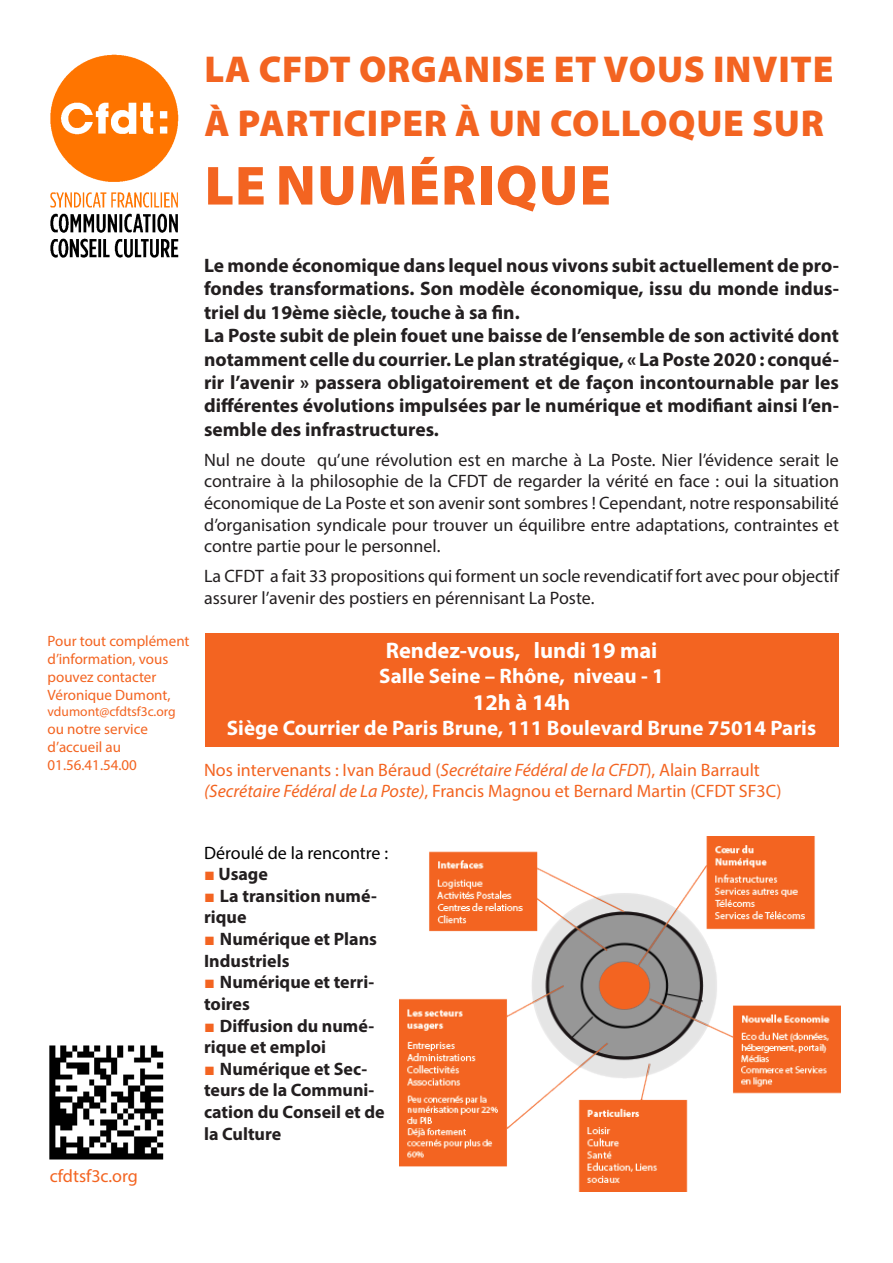
<style>
.page{position:relative;width:893px;height:1263px;background:#fff}
.page>*{position:absolute;margin:0;border:0;box-sizing:border-box;transform-origin:0 0}
.t1{font:900 57px "Myriad Pro";letter-spacing:.02em;color:#f36421}
.t2{font:900 37.5px/54px "Myriad Pro";letter-spacing:.02em;color:#f36421}
.t3{font:700 22.5px "Myriad Pro";color:#fff}
.t4{font:700 21px "Myriad Pro";color:#fff}
.t5{font:700 19.5px/23.4px "Myriad Pro";color:#231f20;text-align:justify}
.t6{font:18px/21.6px "Myriad Pro";color:#231f20;text-align:justify}
.t7{font:700 18px/21.6px "Myriad Pro";color:#231f20}
.t8{font:18px/21.6px "Myriad Pro";color:#f36421}
.t9{font:18px "Myriad Pro";color:#000}
.t10{font:15px/18px "Myriad Pro";color:#f36421}
.t11{font:13.5px "Myriad Pro";color:#f36421}
.s1{font-size:55.5px}
.s2{font-style:italic}
.s3{font-family:"Arial";font-weight:400;color:#f36421}
</style>
<div class="page">
<div style="left:205px;top:633px;width:633px;height:114px;background:#f36421"></div>
<img style="left:50px;top:54px;width:129px;height:204px">
<img style="left:400px;top:836px;width:440px;height:356px">
<img style="left:49px;top:1045px;width:115px;height:115px">
<p class="t2" style="left:204px;top:41px;width:630px">LA CFDT ORGANISE ET VOUS INVITE<br>À PARTICIPER À UN COLLOQUE SUR</p>
<p class="t1" style="left:205px;top:147px;width:408px"><span class="s1">LE</span> NUMÉRIQUE</p>
<p class="t10" style="left:48px;top:632px;width:143px">Pour tout complément d’information, vous pouvez contacter</p>
<p class="t10" style="left:48px;top:686px;width:124px">Véronique Dumont,</p>
<p class="t11" style="left:48px;top:703px;width:130px">vdumont@cfdtsf3c.org</p>
<p class="t10" style="left:48px;top:720px;width:102px">ou notre service d’accueil au<br>01.56.41.54.00</p>
<p class="t5" style="left:204px;top:253px;width:636px">Le monde économique dans lequel nous vivons subit actuellement de pro&shy;fondes transformations. Son modèle économique, issu du monde indus&shy;triel du 19ème siècle, touche à sa fin.</p>
<p class="t5" style="left:204px;top:323px;width:636px">La Poste subit de plein fouet une baisse de l’ensemble de son activité dont notamment celle du courrier. Le plan stratégique, « La Poste 2020 : conqué&shy;rir l’avenir » passera obligatoirement et de façon incontournable par les différentes évolutions impulsées par le numérique et modifiant ainsi l’en&shy;semble des infrastructures.</p>
<p class="t6" style="left:204px;top:449px;width:636px">Nul ne doute qu’une révolution est en marche à La Poste. Nier l’évidence serait le contraire à la philosophie de la CFDT de regarder la vérité en face : oui la situation économique de La Poste et son avenir sont sombres ! Cependant, notre responsabilité d’organisation syndicale pour trouver un équilibre entre adaptations, contraintes et contre partie pour le personnel.</p>
<p class="t6" style="left:204px;top:565px;width:636px">La CFDT a fait 33 propositions qui forment un socle revendicatif fort avec pour objectif assurer l’avenir des postiers en pérennisant La Poste.</p>
<p class="t3" style="left:386px;top:636px;width:273px">Rendez-vous, lundi 19 mai</p>
<p class="t4" style="left:379px;top:662px;width:286px">Salle Seine – Rhône, niveau - 1</p>
<p class="t3" style="left:473px;top:688px;width:99px">12h à 14h</p>
<p class="t4" style="left:227px;top:714px;width:591px">Siège Courrier de Paris Brune, 111 Boulevard Brune 75014 Paris</p>
<p class="t8" style="left:204px;top:759px;width:579px">Nos intervenants : Ivan Béraud (<span class="s2">Secrétaire Fédéral de la CFDT</span>), Alain Barrault <span class="s2">(Secrétaire Fédéral de La Poste)</span>, Francis Magnou et Bernard Martin (CFDT SF3C)</p>
<p class="t8" style="left:50px;top:1165px;width:90px">cfdtsf3c.org</p>
<p class="t9" style="left:204px;top:841px;width:186px">Déroulé de la rencontre :</p>
<p class="t7" style="left:204px;top:863px;width:65px"><span class="s3">■</span> Usage</p>
<p class="t7" style="left:204px;top:884px;width:174px"><span class="s3">■</span> La transition numé&shy;rique</p>
<p class="t7" style="left:204px;top:928px;width:174px"><span class="s3">■</span> Numérique et Plans<br>Industriels</p>
<p class="t7" style="left:204px;top:971px;width:172px"><span class="s3">■</span> Numérique et terri&shy;toires</p>
<p class="t7" style="left:204px;top:1014px;width:172px"><span class="s3">■</span> Diffusion du numé&shy;rique et emploi</p>
<p class="t7" style="left:204px;top:1057px;width:182px"><span class="s3">■</span> Numérique et Sec&shy;teurs de la Communi&shy;cation du Conseil et de la Culture</p>
</div>
